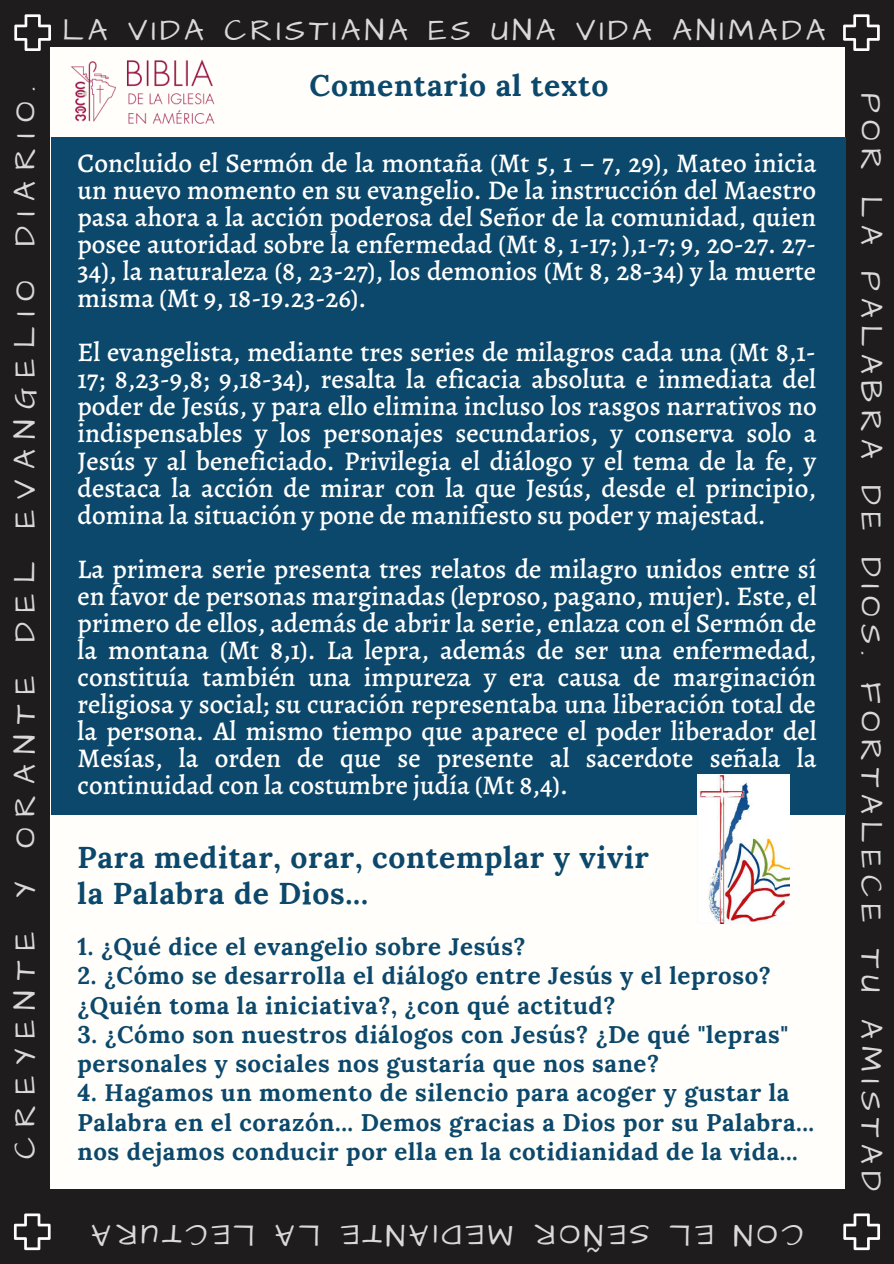
<style>
.page{position:relative;width:894px;height:1264px;background:#fff}
.page>*{position:absolute;margin:0;border:0;box-sizing:border-box;transform-origin:0 0}
.t1{font:30.9px "Architects Daughter";letter-spacing:.23em;color:#d9d9d9}
.t2{font:30.9px "Architects Daughter";letter-spacing:.345em;color:#d9d9d9}
.t3{font:30.9px "Architects Daughter";letter-spacing:.13em;color:#d9d9d9}
.t4{font:30.9px "Architects Daughter";letter-spacing:.125em;color:#d9d9d9}
.t5{font:700 30px "Lora";letter-spacing:.025em;color:#0c486b}
.t6{font:500 27px/27px "Alegreya";color:#fff;text-align:justify}
.t7{font:700 24px/29.2px "Lora";letter-spacing:.025em;color:#0c486b}
</style>
<div class="page">
<div style="left:0;top:0;width:893px;height:1263px;background:#1e1c1c"></div>
<div style="left:51px;top:47px;width:794px;height:1141px;background:#fffefa"></div>
<svg style="left:843px;top:14px;width:36px;height:37px"></svg>
<svg style="left:843px;top:1213px;width:36px;height:37px"></svg>
<svg style="left:14px;top:1213px;width:37px;height:37px"></svg>
<svg style="left:14px;top:14px;width:37px;height:37px"></svg>
<div style="left:51px;top:137px;width:794px;height:678px;background:#0c486b"></div>
<img style="left:697px;top:774px;width:92px;height:149px">
<img style="left:71px;top:59px;width:144px;height:65px">
<p class="t2" style="left:4px;top:1159px;width:1074px;rotate:-90deg">CREYENTE Y ORANTE DEL EVANGELIO DIARIO.</p>
<p class="t3" style="left:62px;top:10px;width:764px">LA VIDA CRISTIANA ES UNA VIDA ANIMADA</p>
<p class="t5" style="left:309px;top:66px;width:300px">Comentario al texto</p>
<p class="t6" style="left:77px;top:149px;width:740px">Concluido el Sermón de la montaña (Mt 5, 1 – 7, 29), Mateo inicia un nuevo momento en su evangelio. De la instrucción del Maestro pasa ahora a la acción poderosa del Señor de la comunidad, quien posee autoridad sobre la enfermedad (Mt 8, 1-17; ),1-7; 9, 20-27. 27- 34), la naturaleza (8, 23-27), los demonios (Mt 8, 28-34) y la muerte misma (Mt 9, 18-19.23-26).</p>
<p class="t6" style="left:77px;top:339px;width:740px">El evangelista, mediante tres series de milagros cada una (Mt 8,1- 17; 8,23-9,8; 9,18-34), resalta la eficacia absoluta e inmediata del poder de Jesús, y para ello elimina incluso los rasgos narrativos no indispensables y los personajes secundarios, y conserva solo a Jesús y al beneficiado. Privilegia el diálogo y el tema de la fe, y destaca la acción de mirar con la que Jesús, desde el principio, domina la situación y pone de manifiesto su poder y majestad.</p>
<p class="t6" style="left:77px;top:555px;width:740px">La primera serie presenta tres relatos de milagro unidos entre sí en favor de personas marginadas (leproso, pagano, mujer). Este, el primero de ellos, además de abrir la serie, enlaza con el Sermón de la montana (Mt 8,1). La lepra, además de ser una enfermedad, constituía también una impureza y era causa de marginación religiosa y social; su curación representaba una liberación total de la persona. Al mismo tiempo que aparece el poder liberador del Mesías, la orden de que se presente al sacerdote señala la continuidad con la costumbre judía (Mt 8,4).</p>
<p class="t5" style="left:77px;top:838px;width:572px">Para meditar, orar, contemplar y vivir</p>
<p class="t5" style="left:77px;top:874px;width:292px">la Palabra de Dios...</p>
<p class="t7" style="left:77px;top:931px;width:449px">1. ¿Qué dice el evangelio sobre Jesús?</p>
<p class="t7" style="left:77px;top:960px;width:694px">2. ¿Cómo se desarrolla el diálogo entre Jesús y el leproso? ¿Quién toma la iniciativa?, ¿con qué actitud?</p>
<p class="t7" style="left:77px;top:1019px;width:712px">3. ¿Cómo son nuestros diálogos con Jesús? ¿De qué "lepras" personales y sociales nos gustaría que nos sane?</p>
<p class="t7" style="left:77px;top:1078px;width:738px">4. Hagamos un momento de silencio para acoger y gustar la<br>Palabra en el corazón... Demos gracias a Dios por su Palabra... nos dejamos conducir por ella en la cotidianidad de la vida...</p>
<p class="t4" style="left:255px;top:1255px;width:165px;rotate:-180deg">LECTURA</p>
<p class="t1" style="left:320px;top:1255px;width:47px;rotate:-180deg">LA</p>
<p class="t1" style="left:513px;top:1255px;width:174px;rotate:-180deg">MED AI NTE</p>
<p class="t1" style="left:649px;top:1255px;width:117px;rotate:-180deg">SEÑOR</p>
<p class="t1" style="left:713px;top:1255px;width:45px;rotate:-180deg">EL</p>
<p class="t1" style="left:802px;top:1255px;width:71px;rotate:-180deg">CON</p>
<p class="t1" style="left:891px;top:93px;width:1099px;rotate:90deg">POR LA PALABRA DE DIOS. FORTALECE TU AMISTAD</p>
</div>
